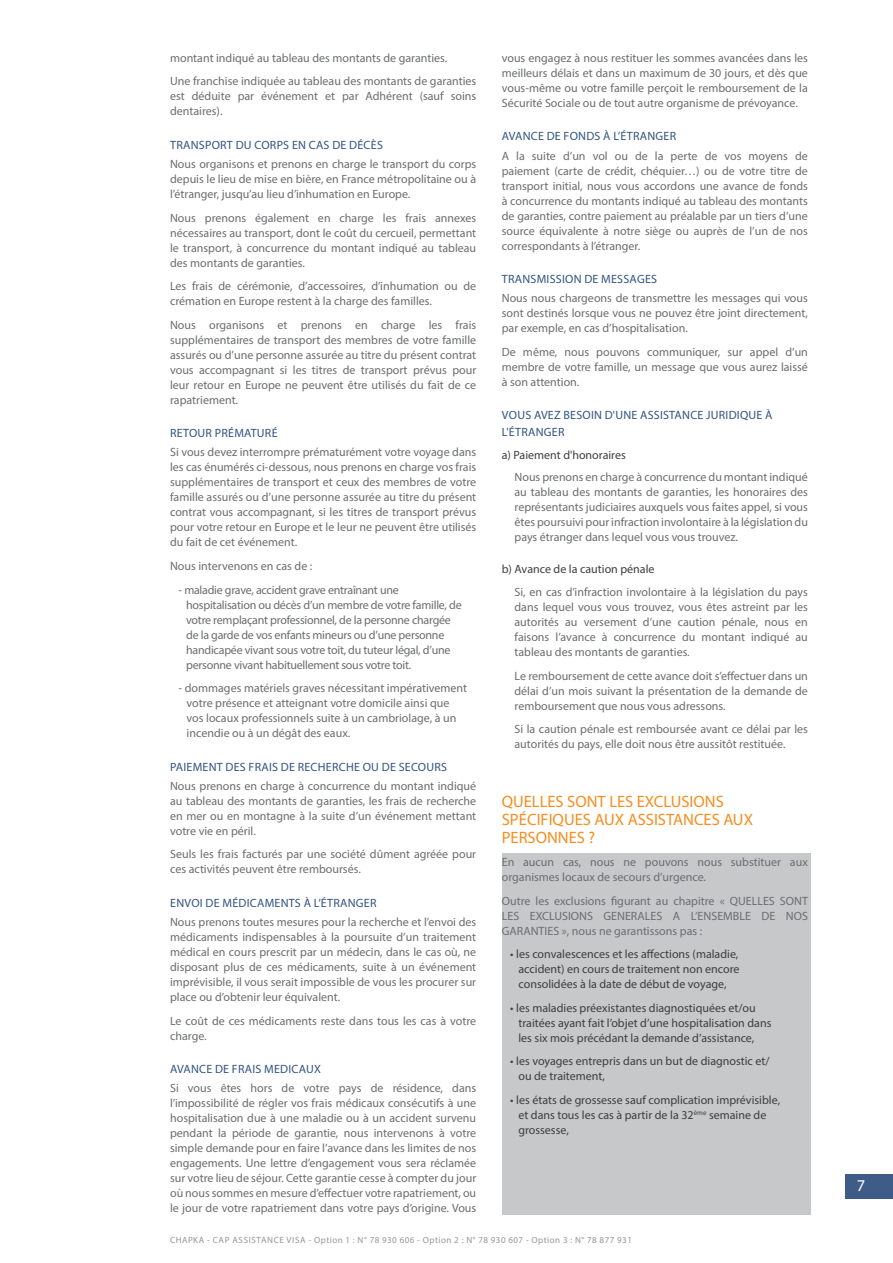
<style>
.page{position:relative;width:893px;height:1263px;background:#fff}
.page>*{position:absolute;margin:0;border:0;box-sizing:border-box;transform-origin:0 0}
.TITRE_RUBRIQUE{font:16.5px/18px "Myriad Pro";color:#f68e1e}
.t1{font:16.5px "Myriad Pro";color:#fff}
.Liste_Standard{font:12px/15px "Myriad Pro";color:#6c6d70;text-align:justify}
.Liste_Standard-2{font:12px/15px "Myriad Pro";color:#3e3e3f}
.Liste_Standard-3{font:12px/15px "Myriad Pro";letter-spacing:-.02em;color:#6c6d70}
.Titre_SOUS_RUBRIQUE{font:12px/16.5px "Myriad Pro";letter-spacing:.02em;color:#325481}
.t2{font:9px "Myriad Pro";letter-spacing:.05em;color:#939598}
</style>
<div class="page">
<div style="left:845px;top:1174px;width:48px;height:24px;background:#3f5c88"></div>
<div style="left:502px;top:853px;width:308px;height:362px;background:#c7c8ca"></div>
<p class="Liste_Standard" style="left:170px;top:50px;width:279px">montant indiqué au tableau des montants de garanties.</p>
<p class="Liste_Standard" style="left:170px;top:74px;width:308px">Une franchise indiquée au tableau des montants de garanties est déduite par événement et par Adhérent (sauf soins dentaires).</p>
<p class="Titre_SOUS_RUBRIQUE" style="left:170px;top:136px;width:214px">TRANSPORT DU CORPS EN CAS DE DÉCÈS</p>
<p class="Liste_Standard" style="left:170px;top:156px;width:308px">Nous organisons et prenons en charge le transport du corps depuis le lieu de mise en bière, en France métropolitaine ou à l’étranger, jusqu’au lieu d’inhumation en Europe.</p>
<p class="Liste_Standard" style="left:170px;top:210px;width:308px">Nous prenons également en charge les frais annexes nécessaires au transport, dont le coût du cercueil, permettant le transport, à concurrence du montant indiqué au tableau des montants de garanties.</p>
<p class="Liste_Standard" style="left:170px;top:278px;width:308px">Les frais de cérémonie, d’accessoires, d’inhumation ou de crémation en Europe restent à la charge des familles.</p>
<p class="Liste_Standard" style="left:170px;top:317px;width:308px">Nous organisons et prenons en charge les frais supplémentaires de transport des membres de votre famille assurés ou d’une personne assurée au titre du présent contrat vous accompagnant si les titres de transport prévus pour leur retour en Europe ne peuvent être utilisés du fait de ce rapatriement.</p>
<p class="Titre_SOUS_RUBRIQUE" style="left:170px;top:425px;width:109px">RETOUR PRÉMATURÉ</p>
<p class="Liste_Standard" style="left:170px;top:445px;width:308px">Si vous devez interrompre prématurément votre voyage dans les cas énumérés ci-dessous, nous prenons en charge vos frais supplémentaires de transport et ceux des membres de votre famille assurés ou d’une personne assurée au titre du présent contrat vous accompagnant, si les titres de transport prévus pour votre retour en Europe et le leur ne peuvent être utilisés du fait de cet événement.</p>
<p class="Liste_Standard" style="left:170px;top:558px;width:144px">Nous intervenons en cas de :</p>
<p class="Liste_Standard-3" style="left:186px;top:582px;width:277px;text-indent:-8px">- maladie grave, accident grave entraînant une hospitalisation ou décès d’un membre de votre famille, de votre remplaçant professionnel, de la personne chargée de la garde de vos enfants mineurs ou d’une personne handicapée vivant sous votre toit, du tuteur légal, d’une personne vivant habituellement sous votre toit.</p>
<p class="Liste_Standard" style="left:187px;top:680px;width:282px;text-align:left;text-indent:-8px">- dommages matériels graves nécessitant impérativement votre présence et atteignant votre domicile ainsi que vos locaux professionnels suite à un cambriolage, à un incendie ou à un dégât des eaux.</p>
<p class="Titre_SOUS_RUBRIQUE" style="left:170px;top:758px;width:278px">PAIEMENT DES FRAIS DE RECHERCHE OU DE SECOURS</p>
<p class="Liste_Standard" style="left:170px;top:778px;width:308px">Nous prenons en charge à concurrence du montant indiqué au tableau des montants de garanties, les frais de recherche en mer ou en montagne à la suite d’un événement mettant votre vie en péril.</p>
<p class="Liste_Standard" style="left:170px;top:846px;width:308px">Seuls les frais facturés par une société dûment agréée pour ces activités peuvent être remboursés.</p>
<p class="Titre_SOUS_RUBRIQUE" style="left:170px;top:894px;width:208px">ENVOI DE MÉDICAMENTS À L’ÉTRANGER</p>
<p class="Liste_Standard" style="left:170px;top:914px;width:308px">Nous prenons toutes mesures pour la recherche et l’envoi des médicaments indispensables à la poursuite d’un traitement médical en cours prescrit par un médecin, dans le cas où, ne disposant plus de ces médicaments, suite à un événement imprévisible, il vous serait impossible de vous les procurer sur place ou d’obtenir leur équivalent.</p>
<p class="Liste_Standard" style="left:170px;top:1013px;width:308px">Le coût de ces médicaments reste dans tous les cas à votre charge.</p>
<p class="Titre_SOUS_RUBRIQUE" style="left:170px;top:1061px;width:152px">AVANCE DE FRAIS MEDICAUX</p>
<p class="Liste_Standard" style="left:170px;top:1081px;width:308px">Si vous êtes hors de votre pays de résidence, dans l’impossibilité de régler vos frais médicaux consécutifs à une hospitalisation due à une maladie ou à un accident survenu pendant la période de garantie, nous intervenons à votre simple demande pour en faire l’avance dans les limites de nos engagements. Une lettre d’engagement vous sera réclamée sur votre lieu de séjour. Cette garantie cesse à compter du jour où nous sommes en mesure d’effectuer votre rapatriement, ou le jour de votre rapatriement dans votre pays d’origine. Vous</p>
<p class="Liste_Standard" style="left:502px;top:50px;width:308px">vous engagez à nous restituer les sommes avancées dans les meilleurs délais et dans un maximum de 30 jours, et dès que vous-même ou votre famille perçoit le remboursement de la Sécurité Sociale ou de tout autre organisme de prévoyance.</p>
<p class="Titre_SOUS_RUBRIQUE" style="left:502px;top:128px;width:176px">AVANCE DE FONDS À L’ÉTRANGER</p>
<p class="Liste_Standard" style="left:502px;top:148px;width:308px">A la suite d’un vol ou de la perte de vos moyens de paiement (carte de crédit, chéquier…) ou de votre titre de transport initial, nous vous accordons une avance de fonds à concurrence du montants indiqué au tableau des montants de garanties, contre paiement au préalable par un tiers d’une source équivalente à notre siège ou auprès de l’un de nos correspondants à l’étranger.</p>
<p class="Titre_SOUS_RUBRIQUE" style="left:502px;top:271px;width:157px">TRANSMISSION DE MESSAGES</p>
<p class="Liste_Standard" style="left:502px;top:291px;width:308px">Nous nous chargeons de transmettre les messages qui vous sont destinés lorsque vous ne pouvez être joint directement, par exemple, en cas d’hospitalisation.</p>
<p class="Liste_Standard" style="left:502px;top:344px;width:308px">De même, nous pouvons communiquer, sur appel d’un membre de votre famille, un message que vous aurez laissé à son attention.</p>
<p class="Titre_SOUS_RUBRIQUE" style="left:502px;top:407px;width:272px">VOUS AVEZ BESOIN D'UNE ASSISTANCE JURIDIQUE À<br>L'ÉTRANGER</p>
<p class="Liste_Standard-2" style="left:502px;top:448px;width:126px">a) Paiement d'honoraires</p>
<p class="Liste_Standard" style="left:514px;top:469px;width:295px">Nous prenons en charge à concurrence du montant indiqué au tableau des montants de garanties, les honoraires des représentants judiciaires auxquels vous faites appel, si vous êtes poursuivi pour infraction involontaire à la législation du pays étranger dans lequel vous vous trouvez.</p>
<p class="Liste_Standard-2" style="left:502px;top:561px;width:154px">b) Avance de la caution pénale</p>
<p class="Liste_Standard" style="left:514px;top:585px;width:295px">Si, en cas d’infraction involontaire à la législation du pays dans lequel vous vous trouvez, vous êtes astreint par les autorités au versement d’une caution pénale, nous en faisons l’avance à concurrence du montant indiqué au tableau des montants de garanties.</p>
<p class="Liste_Standard" style="left:514px;top:668px;width:295px">Le remboursement de cette avance doit s’effectuer dans un délai d’un mois suivant la présentation de la demande de remboursement que nous vous adressons.</p>
<p class="Liste_Standard" style="left:514px;top:722px;width:295px">Si la caution pénale est remboursée avant ce délai par les autorités du pays, elle doit nous être aussitôt restituée.</p>
<p class="TITRE_RUBRIQUE" style="left:502px;top:792px;width:253px">QUELLES SONT LES EXCLUSIONS<br>SPÉCIFIQUES AUX ASSISTANCES AUX<br>PERSONNES ?</p>
<p class="Liste_Standard" style="left:502px;top:855px;width:308px">En aucun cas, nous ne pouvons nous substituer aux organismes locaux de secours d’urgence.</p>
<p class="Liste_Standard" style="left:502px;top:893px;width:308px">Outre les exclusions figurant au chapitre « QUELLES SONT LES EXCLUSIONS GENERALES A L’ENSEMBLE DE NOS GARANTIES », nous ne garantissons pas :</p>
<p class="Liste_Standard-2" style="left:518px;top:947px;width:223px;text-align:justify;text-indent:-8px">• les convalescences et les affections (maladie, accident) en cours de traitement non encore consolidées à la date de début de voyage,</p>
<p class="Liste_Standard-2" style="left:518px;top:1000px;width:254px;text-indent:-8px">• les maladies préexistantes diagnostiquées et/ou traitées ayant fait l’objet d’une hospitalisation dans les six mois précédant la demande d’assistance,</p>
<p class="Liste_Standard-2" style="left:518px;top:1054px;width:253px;text-indent:-8px">• les voyages entrepris dans un but de diagnostic et/ ou de traitement,</p>
<p class="Liste_Standard-2" style="left:518px;top:1092px;width:263px;text-indent:-8px">• les états de grossesse sauf complication imprévisible, et dans tous les cas à partir de la 32<sup>ème</sup> semaine de grossesse,</p>
<p class="t2" style="left:170px;top:1234px;width:463px">CHAPKA - CAP ASSISTANCE VISA - Option 1 : N° 78 930 606 - Option 2 : N° 78 930 607 - Option 3 : N° 78 877 931</p>
<h1 class="t1" style="left:857px;top:1175px;width:10px">7</h1>
</div>
